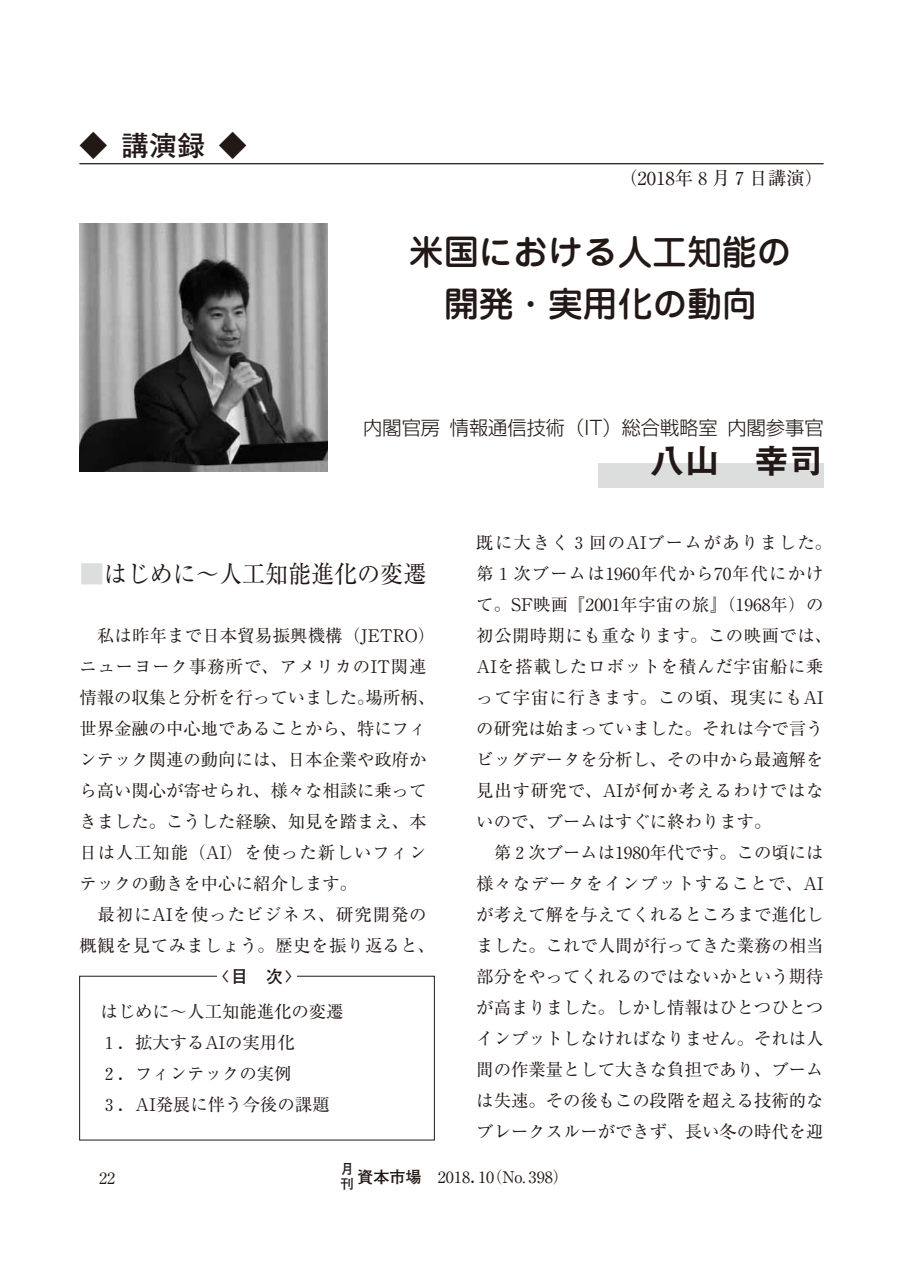
<style>
.page{position:relative;width:903px;height:1275px;background:#fff}
.page>*{position:absolute;margin:0;border:0;box-sizing:border-box;transform-origin:0 0}
.t1{font:500 34.65px/52.1px "Jun 34";color:#221815;text-align:center}
.t2{font:34.65px "Midashi Go MB31";color:#221815}
.t3{font:700 27.82px "Futo Go B101";color:#221815}
.t4{font:24.5px "Ryumin";color:#221815;scale:.94 1}
.t5{font:300 19.25px "Shin Go";color:#221815}
.t6{font:18.55px "Ryumin";color:#221815}
.t7{font:17.32px/31px "Ryumin";color:#221815}
.t8{font:700 17.32px "Futo Go B101";color:#221815}
.t9{font:16.1px "Ryumin";color:#221815}
.t10{font:700 13.65px "Futo Go B101";color:#221815}
.s1{color:#dcdddd}
.s2{font-family:"Futo Go B101";font-weight:700}
</style>
<div class="page">
<div style="left:79px;top:976px;width:356px;height:164px;border:1px solid #221815"></div>
<div style="left:217px;top:968px;width:80px;height:17px;background:#fff"></div>
<hr style="left:79px;top:163px;width:744px;height:1px;background:#221815">
<div style="left:598px;top:463px;width:225px;height:24px;background:#dcdddd"></div>
<img style="left:79px;top:223px;width:248px;height:248px">
<h2 class="t3" style="left:79px;top:130px;width:169px">◆ 講演録 ◆</h2>
<p class="t6" style="left:619px;top:167px;width:206px">（2018年８月７日講演）</p>
<h1 class="t1" style="left:409px;top:225px;width:383px">米国における人工知能の開発・実用化の動向</h1>
<p class="t5" style="left:363px;top:415px;width:462px">内閣官房情報通信技術（IT）総合戦略室内閣参事官</p>
<h1 class="t2" style="left:650px;top:441px;width:175px">八山　幸司</h1>
<h3 class="t4" style="left:79px;top:559px;width:371px"><span class="s1">■</span>はじめに～人工知能進化の変遷</h3>
<p class="t7" style="left:79px;top:620px;width:357px">　私は昨年まで日本貿易振興機構（JETRO）ニューヨーク事務所で、アメリカのIT関連情報の収集と分析を行っていました。場所柄、世界金融の中心地であることから、特にフィンテック関連の動向には、日本企業や政府から高い関心が寄せられ、様々な相談に乗ってきました。こうした経験、知見を踏まえ、本日は人工知能（AI）を使った新しいフィンテックの動きを中心に紹介します。<br>　最初にAIを使ったビジネス、研究開発の概観を見てみましょう。歴史を振り返ると、</p>
<p class="t8" style="left:214px;top:967px;width:88px">〈目　次〉</p>
<p class="t7" style="left:100px;top:996px;width:245px">はじめに～人工知能進化の変遷<br>１．拡大するAIの実用化<br>２．フィンテックの実例<br>３．AI発展に伴う今後の課題</p>
<p class="t7" style="left:476px;top:527px;width:357px">既に大きく３回のAIブームがありました。第１次ブームは1960年代から70年代にかけて。SF映画『2001年宇宙の旅』（1968年）の初公開時期にも重なります。この映画では、<br>AIを搭載したロボットを積んだ宇宙船に乗って宇宙に行きます。この頃、現実にもAIの研究は始まっていました。それは今で言うビッグデータを分析し、その中から最適解を見出す研究で、AIが何か考えるわけではないので、ブームはすぐに終わります。<br>　第２次ブームは1980年代です。この頃には様々なデータをインプットすることで、AIが考えて解を与えてくれるところまで進化しました。これで人間が行ってきた業務の相当部分をやってくれるのではないかという期待が高まりました。しかし情報はひとつひとつインプットしなければなりません。それは人間の作業量として大きな負担であり、ブームは失速。その後もこの段階を超える技術的なブレークスルーができず、長い冬の時代を迎</p>
<p class="t9" style="left:99px;top:1168px;width:18px">22</p>
<p class="t10" style="left:340px;top:1161px;width:15px">月</p>
<p class="t9" style="left:340px;top:1167px;width:230px"><sub>刊</sub><span class="s2">資本市場　</span>2018．10（No. 398）</p>
</div>
